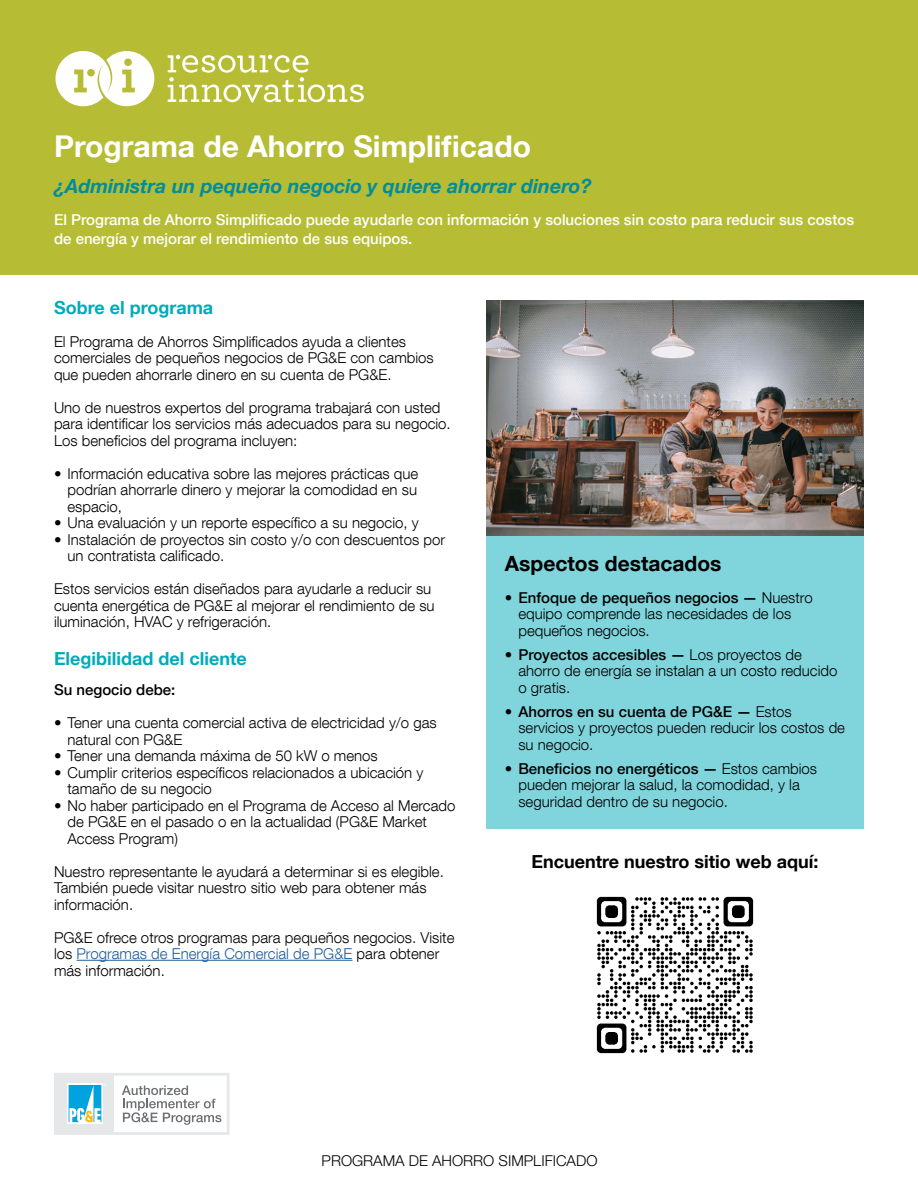
<style>
.page{position:relative;width:918px;height:1188px;background:#fff}
.page>*{position:absolute;margin:0;border:0;box-sizing:border-box;transform-origin:0 0}
.t1{font:700 30px "Helvetica Neue LT Com";color:#fff}
.t2{font:700 21px "Helvetica Neue LT Com";color:#000101}
.t3{font:italic 700 19.5px "Helvetica Neue LT Com";color:#008d9c}
.t4{font:700 18px "Helvetica Neue LT Com";color:#00acba}
.t5{font:700 18px "Helvetica Neue LT Com";color:#000101}
.t6{font:300 15px/16.5px "Helvetica Neue LT Com";color:#000101}
.t7{font:500 15px/19.5px "Helvetica Neue LT Com";color:#fff}
.t8{font:300 15px "Helvetica Neue LT Pro";color:#000101}
.t9{font:500 15px "Helvetica Neue LT Com";color:#000101}
.s1{color:#215e9e}
.s2{font-weight:500}
.s3{font-weight:700}
</style>
<div class="page">
<div style="left:486px;top:536px;width:378px;height:292px;background:#80d5dc"></div>
<div style="left:0;top:0;width:918px;height:274px;background:#b6bd34"></div>
<svg style="left:56px;top:51px;width:98px;height:55px"></svg>
<hr style="left:76px;top:960px;width:276px;height:1px;background:#215e9e">
<svg style="left:168px;top:55px;width:196px;height:47px"></svg>
<img style="left:486px;top:301px;width:378px;height:235px">
<img style="left:596px;top:896px;width:158px;height:158px">
<div style="left:54px;top:1073px;width:176px;height:62px;border:3px solid #e6e7e8"></div>
<div style="left:55px;top:1074px;width:59px;height:59px;background:#e6e7e8"></div>
<svg style="left:67px;top:1083px;width:36px;height:41px"></svg>
<svg style="left:69px;top:1083px;width:34px;height:39px"></svg>
<svg style="left:122px;top:1085px;width:99px;height:40px"></svg>
<h1 class="t1" style="left:54px;top:128px;width:479px">Programa de Ahorro Simplificado</h1>
<p class="t3" style="left:54px;top:174px;width:539px">¿Administra un pequeño negocio y quiere ahorrar dinero?</p>
<p class="t7" style="left:54px;top:210px;width:802px">El Programa de Ahorro Simplificado puede ayudarle con información y soluciones sin costo para reducir sus costos de energía y mejorar el rendimiento de sus equipos.</p>
<h2 class="t4" style="left:54px;top:296px;width:161px">Sobre el programa</h2>
<p class="t6" style="left:54px;top:333px;width:381px">El Programa de Ahorros Simplificados ayuda a clientes comerciales de pequeños negocios de PG&amp;E con cambios que pueden ahorrarle dinero en su cuenta de PG&amp;E.</p>
<p class="t6" style="left:54px;top:399px;width:398px">Uno de nuestros expertos del programa trabajará con usted para identificar los servicios más adecuados para su negocio.<br>Los beneficios del programa incluyen:</p>
<p class="t6" style="left:68px;top:465px;width:352px;text-align:justify;text-indent:-14px">• Información educativa sobre las mejores prácticas que podrían ahorrarle dinero y mejorar la comodidad en su espacio,</p>
<p class="t6" style="left:54px;top:514px;width:366px">• Una evaluación y un reporte específico a su negocio, y</p>
<p class="t6" style="left:68px;top:531px;width:379px;text-indent:-14px">• Instalación de proyectos sin costo y/o con descuentos por un contratista calificado.</p>
<p class="t6" style="left:54px;top:580px;width:382px">Estos servicios están diseñados para ayudarle a reducir su cuenta energética de PG&amp;E al mejorar el rendimiento de su iluminación, HVAC y refrigeración.</p>
<h2 class="t4" style="left:54px;top:647px;width:194px">Elegibilidad del cliente</h2>
<h3 class="t9" style="left:54px;top:681px;width:123px">Su negocio debe:</h3>
<p class="t6" style="left:68px;top:714px;width:371px;text-indent:-14px">• Tener una cuenta comercial activa de electricidad y/o gas natural con PG&amp;E</p>
<p class="t6" style="left:54px;top:747px;width:325px">• Tener una demanda máxima de 50 kW o menos</p>
<p class="t6" style="left:68px;top:764px;width:357px;text-indent:-14px">• Cumplir criterios específicos relacionados a ubicación y tamaño de su negocio</p>
<p class="t6" style="left:68px;top:797px;width:389px;text-indent:-14px">• No haber participado en el Programa de Acceso al Mercado de PG&amp;E en el pasado o en la actualidad (PG&amp;E Market<br>Access Program)</p>
<p class="t6" style="left:54px;top:863px;width:391px">Nuestro representante le ayudará a determinar si es elegible.<br>También puede visitar nuestro sitio web para obtener más información.</p>
<p class="t6" style="left:54px;top:929px;width:402px">PG&amp;E ofrece otros programas para pequeños negocios. Visite los <span class="s1">Programas de Energía Comercial de PG&amp;E</span> para obtener más información.</p>
<h2 class="t2" style="left:505px;top:550px;width:218px">Aspectos destacados</h2>
<p class="t6" style="left:518px;top:589px;width:296px;text-indent:-14px"><span class="s2">• Enfoque de pequeños negocios</span> <span class="s3">—</span> Nuestro equipo comprende las necesidades de los pequeños negocios.</p>
<p class="t6" style="left:518px;top:646px;width:321px;text-indent:-14px"><span class="s2">• Proyectos accesibles</span> <span class="s3">—</span> Los proyectos de ahorro de energía se instalan a un costo reducido o gratis.</p>
<p class="t6" style="left:518px;top:703px;width:328px;text-indent:-14px"><span class="s2">• Ahorros en su cuenta de PG&amp;E</span> <span class="s3">—</span> Estos servicios y proyectos pueden reducir los costos de su negocio.</p>
<p class="t6" style="left:518px;top:760px;width:300px;text-indent:-14px"><span class="s2">• Beneficios no energéticos</span> <span class="s3">—</span> Estos cambios pueden mejorar la salud, la comodidad, y la seguridad dentro de su negocio.</p>
<p class="t5" style="left:532px;top:850px;width:288px">Encuentre nuestro sitio web aquí:</p>
<p class="t8" style="left:322px;top:1152px;width:277px">PROGRAMA DE AHORRO SIMPLIFICADO</p>
</div>
